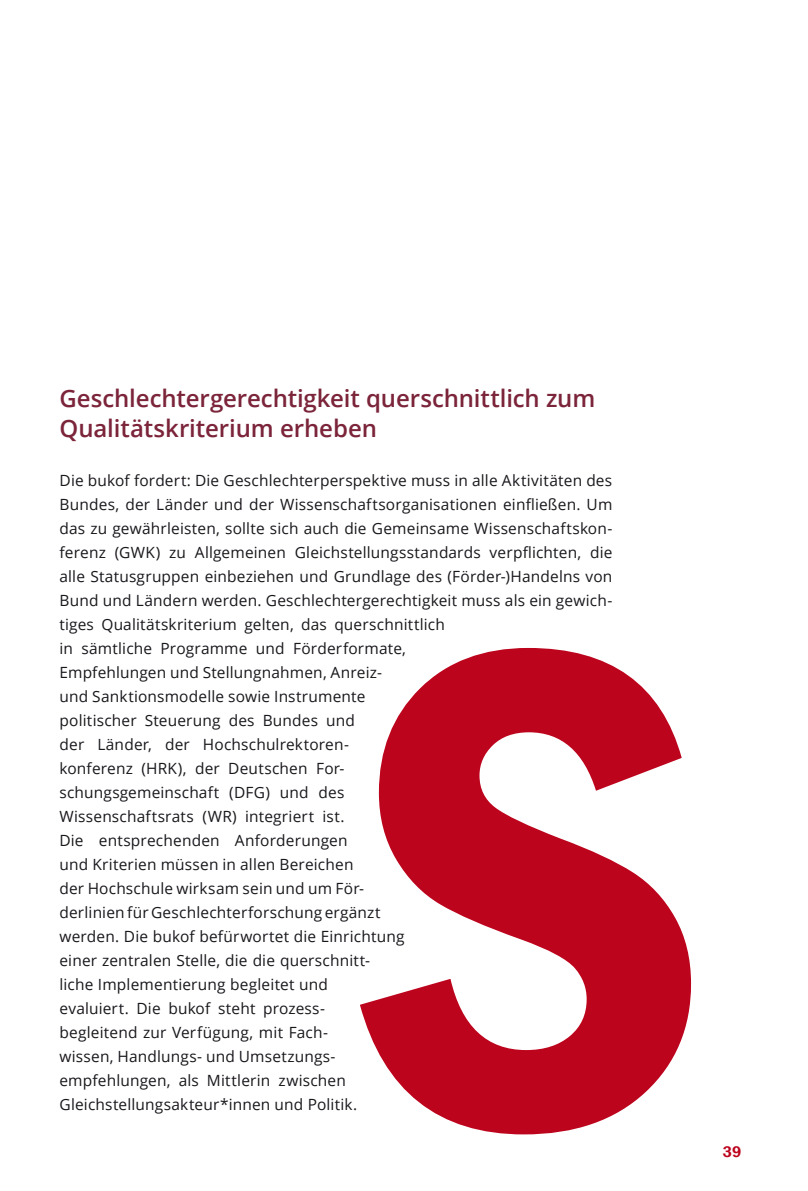
<style>
.page{position:relative;width:808px;height:1191px;background:#fff}
.page>*{position:absolute;margin:0;border:0;box-sizing:border-box;transform-origin:0 0}
.t1{font:600 24px/30px "Open Sans";letter-spacing:-.005em;color:#7b243a}
.t2{font:600 15.75px "Franklin Gothic";color:#bd041d}
.t3{font:15.45px/24px "Open Sans";letter-spacing:.01em;color:#1a171c}
</style>
<div class="page">
<svg style="left:360px;top:648px;width:331px;height:486px;fill:#bd041d"></svg>
<h1 class="t1" style="left:60px;top:383px;width:537px">Geschlechtergerechtigkeit querschnittlich zum<br>Qualitätskriterium erheben</h1>
<p class="t3" style="left:59px;top:468px;width:554px">Die bukof fordert: Die Geschlechterperspektive muss in alle Aktivitäten des Bundes, der Länder und der Wissenschaftsorganisationen einfließen. Um das zu gewährleisten, sollte sich auch die Gemeinsame Wissenschaftskon&shy;ferenz (GWK) zu Allgemeinen Gleichstellungsstandards verpflichten, die alle Statusgruppen einbeziehen und Grundlage des (Förder-)Handelns von Bund und Ländern werden. Geschlechtergerechtigkeit muss als ein gewich&shy;tiges Qualitätskriterium gelten, das querschnittlich<br>in sämtliche Programme und Förderformate,<br>Empfehlungen und Stellungnahmen, Anreiz-<br>und Sanktionsmodelle sowie Instrumente<br>politischer Steuerung des Bundes und<br>der Länder, der Hochschulrektoren-<br>konferenz (HRK), der Deutschen For-<br>schungsgemeinschaft (DFG) und des<br>Wissenschaftsrats (WR) integriert ist.<br>Die entsprechenden Anforderungen<br>und Kriterien müssen in allen Bereichen<br>der Hochschule wirksam sein und um För-<br>derlinien für Geschlechterforschung ergänzt<br>werden. Die bukof befürwortet die Einrichtung<br>einer zentralen Stelle, die die querschnitt-<br>liche Implementierung begleitet und<br>evaluiert. Die bukof steht prozess-<br>begleitend zur Verfügung, mit Fach-<br>wissen, Handlungs- und Umsetzungs-<br>empfehlungen, als Mittlerin zwischen<br>Gleichstellungsakteur*innen und Politik.</p>
<p class="t2" style="left:723px;top:1142px;width:20px">39</p>
</div>
